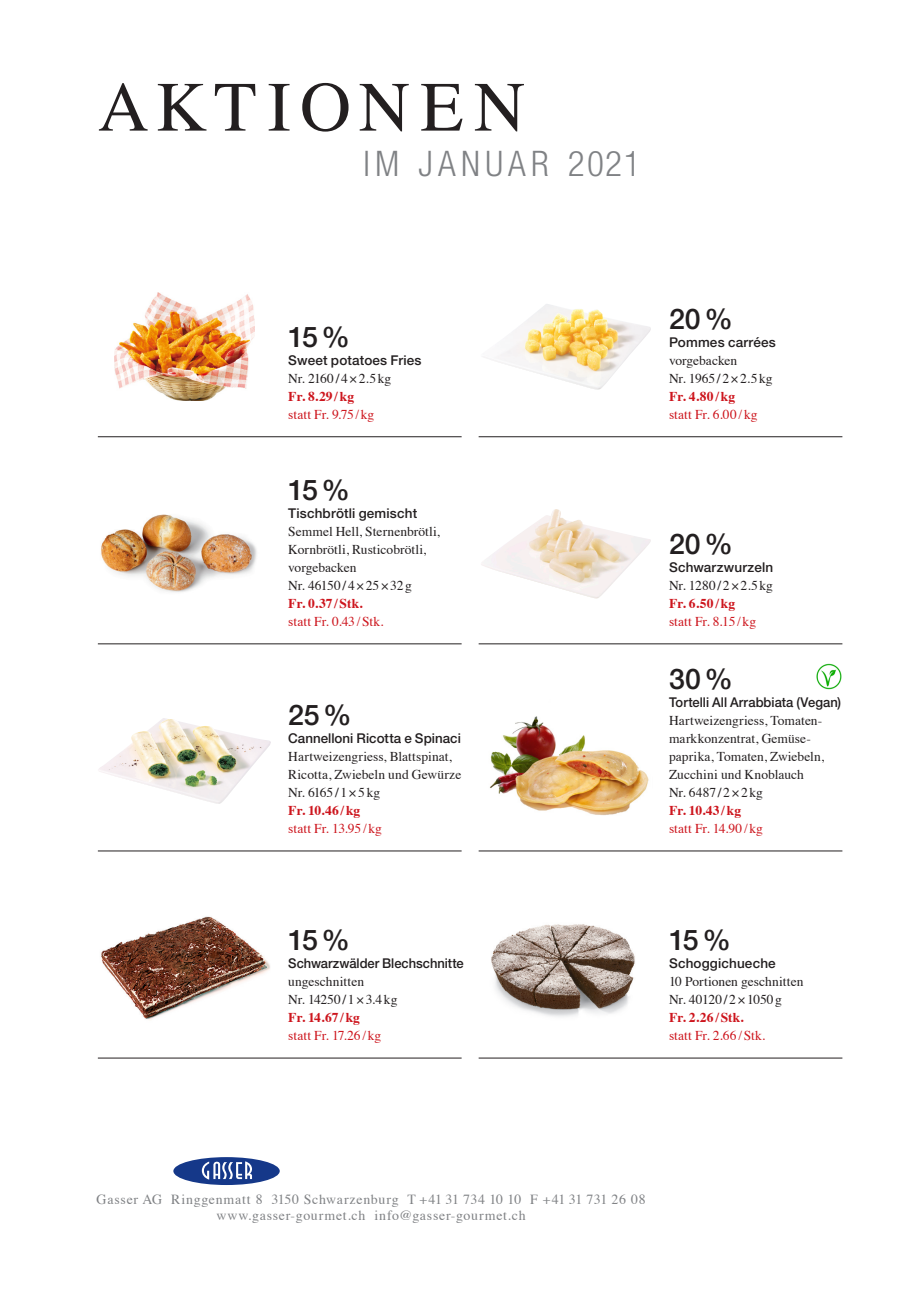
<style>
.page{position:relative;width:919px;height:1289px;background:#fff}
.page>*{position:absolute;margin:0;border:0;box-sizing:border-box;transform-origin:0 0}
.t1{font:70.5px "Times";letter-spacing:.13em;color:#231f20}
.t2{font:300 condensed 35.25px "Helvetica Neue LT Std";letter-spacing:.15em;color:#808285}
.t3{font:500 28.5px "Helvetica Neue LT Std";letter-spacing:-.035em;color:#231f20}
.t4{font:13.8px/16px "Times";letter-spacing:.05em;color:#808285;text-align:center}
.t5{font:13.5px/18px "Times";color:#231f20}
.t6{font:13.5px "Times";color:#cd151d}
.t7{font:500 13.5px "Helvetica Neue LT Std";letter-spacing:.01em;color:#231f20}
.t8{font:500 13.5px "Helvetica Neue LT Std";letter-spacing:.01em;color:#231f20;scale:.96 1}
.s1{font-weight:700}
.s2{font-weight:700;color:#cd151d}
</style>
<div class="page">
<hr style="left:98px;top:1057px;width:363px;height:1px;background:#231f20">
<hr style="left:98px;top:436px;width:363px;height:1px;background:#231f20">
<hr style="left:98px;top:643px;width:363px;height:1px;background:#231f20">
<hr style="left:478px;top:1057px;width:364px;height:1px;background:#231f20">
<hr style="left:478px;top:436px;width:364px;height:1px;background:#231f20">
<hr style="left:478px;top:643px;width:364px;height:1px;background:#231f20">
<hr style="left:98px;top:850px;width:363px;height:1px;background:#231f20">
<hr style="left:478px;top:850px;width:364px;height:1px;background:#231f20">
<img style="left:114px;top:293px;width:140px;height:108px">
<img style="left:484px;top:304px;width:167px;height:86px">
<img style="left:101px;top:514px;width:156px;height:78px">
<img style="left:481px;top:509px;width:170px;height:90px">
<img style="left:98px;top:718px;width:173px;height:86px">
<img style="left:101px;top:916px;width:169px;height:104px">
<img style="left:491px;top:924px;width:144px;height:93px">
<img style="left:816px;top:663px;width:26px;height:27px">
<img style="left:489px;top:716px;width:160px;height:100px">
<div style="left:173px;top:1157px;width:107px;height:27px;background:#153889;border-radius:50%"></div>
<svg style="left:202px;top:1161px;width:50px;height:18px"></svg>
<h1 class="t1" style="left:98px;top:41px;width:428px">AKTIONEN</h1>
<h2 class="t2" style="left:363px;top:143px;width:279px">IM JANUAR 2021</h2>
<h3 class="t3" style="left:288px;top:319px;width:63px">15%</h3>
<p class="t7" style="left:288px;top:352px;width:135px">Sweet potatoes Fries</p>
<p class="t5" style="left:288px;top:368px;width:104px">Nr. 2160<span class="s1">/</span>4×2.5kg<br><span class="s2">Fr. 8.29/kg</span></p>
<p class="t6" style="left:288px;top:401px;width:88px">statt Fr. 9.75/kg</p>
<h3 class="t3" style="left:288px;top:472px;width:63px">15%</h3>
<p class="t7" style="left:288px;top:505px;width:130px">Tischbrötli gemischt</p>
<p class="t5" style="left:288px;top:521px;width:153px">Semmel Hell, Sternenbrötli,<br>Kornbrötli, Rusticobrötli, vorgebacken<br>Nr. 46150 <span class="s1">/</span>4×25×32g<br><span class="s2">Fr. 0.37/Stk.</span></p>
<p class="t6" style="left:288px;top:608px;width:97px">statt Fr. 0.43 /Stk.</p>
<h3 class="t3" style="left:288px;top:697px;width:65px">25%</h3>
<p class="t7" style="left:288px;top:730px;width:174px">Cannelloni Ricotta e Spinaci</p>
<p class="t5" style="left:288px;top:746px;width:175px">Hartweizengriess, Blattspinat,<br>Ricotta, Zwiebeln und Gewürze<br>Nr. 6165<span class="s1">/</span>1×5kg<br><span class="s2">Fr. 10.46/kg</span></p>
<p class="t6" style="left:288px;top:815px;width:95px">statt Fr. 13.95 / kg</p>
<h3 class="t3" style="left:288px;top:922px;width:63px">15%</h3>
<p class="t8" style="left:288px;top:955px;width:184px">Schwarzwälder Blechschnitte</p>
<p class="t5" style="left:288px;top:971px;width:111px">ungeschnitten<br>Nr. 14250<span class="s1">/</span>1×3.4kg<br><span class="s2">Fr. 14.67 /kg</span></p>
<p class="t6" style="left:288px;top:1022px;width:95px">statt Fr. 17.26/ kg</p>
<h3 class="t3" style="left:669px;top:301px;width:65px">20%</h3>
<p class="t7" style="left:669px;top:334px;width:108px">Pommes carrées</p>
<p class="t5" style="left:669px;top:350px;width:105px">vorgebacken<br>Nr. 1965<span class="s1">/</span>2×2.5kg<br><span class="s2">Fr. 4.80/kg</span></p>
<p class="t6" style="left:669px;top:401px;width:90px">statt Fr. 6.00/ kg</p>
<h3 class="t3" style="left:669px;top:526px;width:65px">20%</h3>
<p class="t7" style="left:669px;top:559px;width:106px">Schwarzwurzeln</p>
<p class="t5" style="left:669px;top:575px;width:105px">Nr. 1280<span class="s1">/</span>2×2.5kg<br><span class="s2">Fr. 6.50/kg</span></p>
<p class="t6" style="left:669px;top:608px;width:89px">statt Fr. 8.15 /kg</p>
<h3 class="t3" style="left:669px;top:661px;width:65px">30%</h3>
<p class="t8" style="left:669px;top:694px;width:181px">Tortelli All Arrabbiata (Vegan)</p>
<p class="t5" style="left:669px;top:710px;width:157px">Hartweizengriess, Tomaten&shy;markkonzentrat, Gemüse&shy;paprika, Tomaten, Zwiebeln,<br>Zucchini und Knoblauch<br>Nr. 6487<span class="s1">/</span>2×2kg<br><span class="s2">Fr. 10.43 /kg</span></p>
<p class="t6" style="left:669px;top:815px;width:95px">statt Fr. 14.90/kg</p>
<h3 class="t3" style="left:669px;top:922px;width:63px">15%</h3>
<p class="t7" style="left:669px;top:955px;width:108px">Schoggichueche</p>
<p class="t5" style="left:669px;top:971px;width:136px">10 Portionen geschnitten<br>Nr. 40120<span class="s1">/</span>2×1050 g<br><span class="s2">Fr. 2.26/Stk.</span></p>
<p class="t6" style="left:669px;top:1022px;width:98px">statt Fr. 2.66 /Stk.</p>
<p class="t4" style="left:97px;top:1189px;width:550px">Gasser AG Ringgenmatt 8 3150 Schwarzenburg T +41 31 734 10 10 F +41 31 731 26 08 www.gasser-gourmet.ch info@gasser-gourmet.ch</p>
</div>
